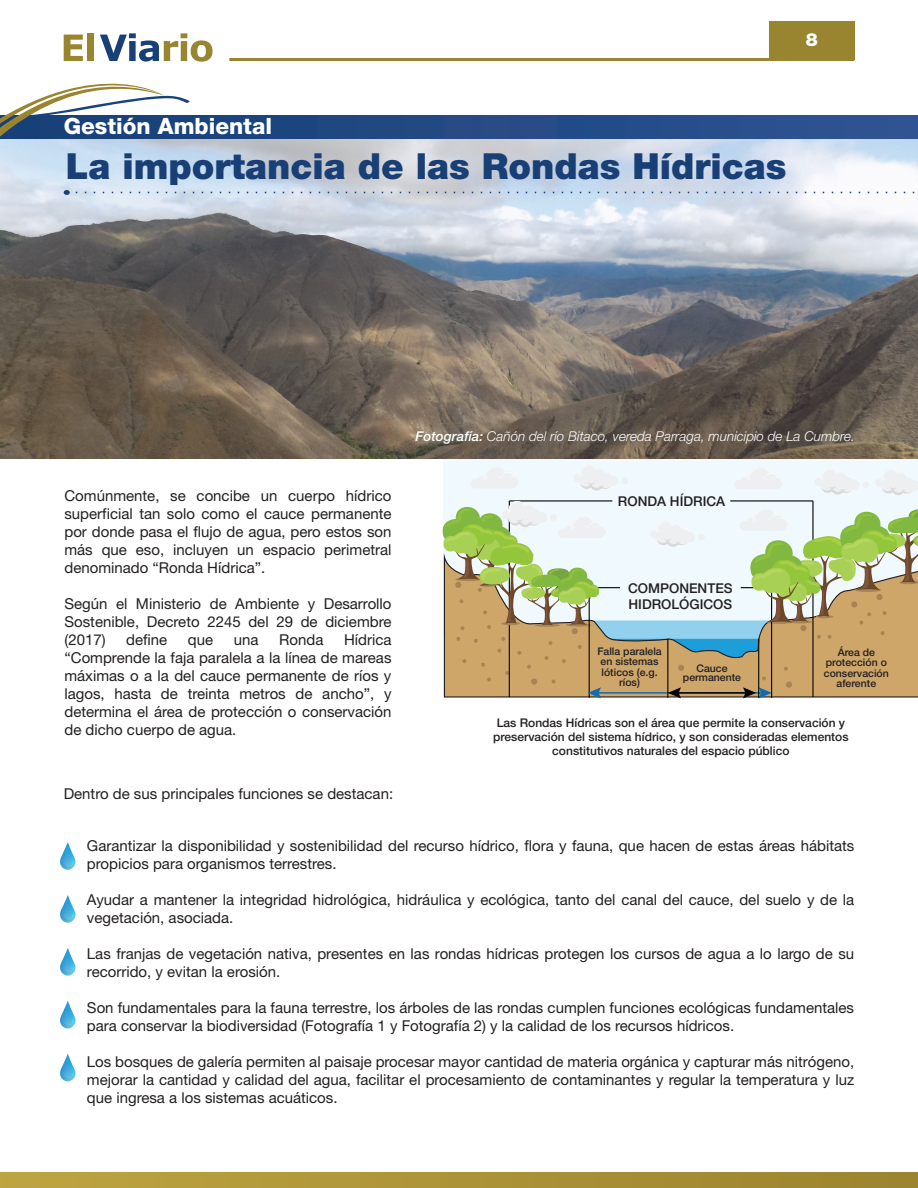
<style>
.page{position:relative;width:918px;height:1188px;background:#fff}
.page>*{position:absolute;margin:0;border:0;box-sizing:border-box;transform-origin:0 0}
.t1{font:900 36px "Helvetica Neue";color:#183f76}
.t2{font:800 22.5px "Helvetica Neue";color:#fff}
.t3{font:900 18px "Helvetica Neue";color:#fff}
.t4{font:15px/18px "Helvetica Neue";color:#231f20;text-align:justify}
.t5{font:italic 300 13.5px "Helvetica Neue";color:#fff}
.t6{font:500 13.5px/16.2px "Helvetica Neue";color:#231f20}
.t7{font:500 12px/14.4px "Helvetica Neue";color:#231f20;text-align:center}
.t8{font:500 10.5px/10.5px "Helvetica Neue";color:#231f20;text-align:center}
.s1{font-weight:500}
</style>
<div class="page">
<div style="left:444px;top:458px;width:474px;height:177px;background:#f0f9fd"></div>
<img style="left:0;top:138px;width:918px;height:320px">
<svg style="left:0;top:1173px;width:918px;height:15px;background:#ac9337"></svg>
<svg style="left:64px;top:190px;width:854px;height:5px;background:#cbd6e5"></svg>
<div style="left:0;top:115px;width:918px;height:23px;background:#264b87"></div>
<svg style="left:0;top:83px;width:190px;height:69px"></svg>
<hr style="left:509px;top:500px;width:103px;height:2px;background:#040503">
<hr style="left:730px;top:500px;width:83px;height:2px;background:#040503">
<svg style="left:471px;top:468px;width:47px;height:20px"></svg>
<div style="left:621px;top:478px;width:7px;height:6px;background:#edeff0;border-radius:50%"></div>
<svg style="left:574px;top:466px;width:44px;height:25px"></svg>
<svg style="left:734px;top:469px;width:48px;height:20px"></svg>
<svg style="left:815px;top:470px;width:54px;height:25px"></svg>
<svg style="left:876px;top:470px;width:42px;height:25px"></svg>
<svg style="left:442px;top:501px;width:476px;height:197px"></svg>
<svg style="left:60px;top:842px;width:16px;height:28px"></svg>
<svg style="left:60px;top:895px;width:16px;height:28px"></svg>
<svg style="left:60px;top:948px;width:16px;height:28px"></svg>
<svg style="left:60px;top:1001px;width:16px;height:28px"></svg>
<svg style="left:60px;top:1054px;width:16px;height:27px"></svg>
<div style="left:769px;top:21px;width:85px;height:38px;background:#998430"></div>
<svg style="left:64px;top:35px;width:19px;height:26px"></svg>
<div style="left:87px;top:33px;width:7px;height:28px;background:#998430"></div>
<svg style="left:100px;top:33px;width:113px;height:29px"></svg>
<hr style="left:229px;top:58px;width:625px;height:3px;background:#998430">
<p class="t3" style="left:806px;top:29px;width:14px">8</p>
<h2 class="t2" style="left:64px;top:113px;width:210px">Gestión Ambiental</h2>
<h1 class="t1" style="left:66px;top:145px;width:722px">La importancia de las Rondas Hídricas</h1>
<p class="t4" style="left:64px;top:487px;width:329px">Comúnmente, se concibe un cuerpo hídrico superficial tan solo como el cauce permanente por donde pasa el flujo de agua, pero estos son más que eso, incluyen un espacio perimetral denominado “Ronda Hídrica”.</p>
<p class="t4" style="left:64px;top:595px;width:329px">Según el Ministerio de Ambiente y Desarrollo Sostenible, Decreto 2245 del 29 de diciembre (2017)</p>
<p class="t4" style="left:64px;top:631px;width:329px;text-indent:280px">Hídrica “Comprende la faja paralela a la línea de mareas máximas o a la del cauce permanente de ríos y lagos, hasta de treinta metros de ancho”, y determina el área de protección o conservación de dicho cuerpo de agua.</p>
<p class="t4" style="left:126px;top:631px;width:43px">define</p>
<p class="t4" style="left:188px;top:631px;width:27px">que</p>
<p class="t4" style="left:234px;top:631px;width:26px">una</p>
<p class="t4" style="left:279px;top:631px;width:46px">Ronda</p>
<p class="t4" style="left:64px;top:785px;width:331px">Dentro de sus principales funciones se destacan:</p>
<p class="t5" style="left:415px;top:425px;width:441px"><span class="s1">Fotografía:</span> Cañón del río Bitaco, vereda Parraga, municipio de La Cumbre.</p>
<p class="t6" style="left:618px;top:492px;width:109px">RONDA HÍDRICA</p>
<p class="t6" style="left:628px;top:579px;width:106px">COMPONENTES<br>HIDROLÓGICOS</p>
<p class="t8" style="left:597px;top:645px;width:66px">Falla paralela en sistemas lóticos (e.g. ríos)</p>
<p class="t8" style="left:683px;top:663px;width:60px;line-height:9px">Cauce permanente</p>
<p class="t8" style="left:824px;top:646px;width:66px">Área de protección o conservación aferente</p>
<p class="t7" style="left:493px;top:715px;width:357px">Las Rondas Hídricas son el área que permite la conservación y preservación del sistema hídrico, y son consideradas elementos constitutivos naturales del espacio público</p>
<p class="t4" style="left:87px;top:837px;width:769px">Garantizar la disponibilidad y sostenibilidad del recurso hídrico, flora y fauna, que hacen de estas áreas hábitats propicios para organismos terrestres.</p>
<p class="t4" style="left:87px;top:891px;width:769px">Ayudar a mantener la integridad hidrológica, hidráulica y ecológica, tanto del canal del cauce, del suelo y de la vegetación, asociada.</p>
<p class="t4" style="left:87px;top:945px;width:769px">Las franjas de vegetación nativa, presentes en las rondas hídricas protegen los cursos de agua a lo largo de su recorrido, y evitan la erosión.</p>
<p class="t4" style="left:87px;top:999px;width:769px">Son fundamentales para la fauna terrestre, los árboles de las rondas cumplen funciones ecológicas fundamentales para conservar la biodiversidad (Fotografía 1 y Fotografía 2) y la calidad de los recursos hídricos.</p>
<p class="t4" style="left:87px;top:1053px;width:769px">Los bosques de galería permiten al paisaje procesar mayor cantidad de materia orgánica y capturar más nitrógeno, mejorar la cantidad y calidad del agua, facilitar el procesamiento de contaminantes y regular la temperatura y luz que ingresa a los sistemas acuáticos.</p>
</div>
